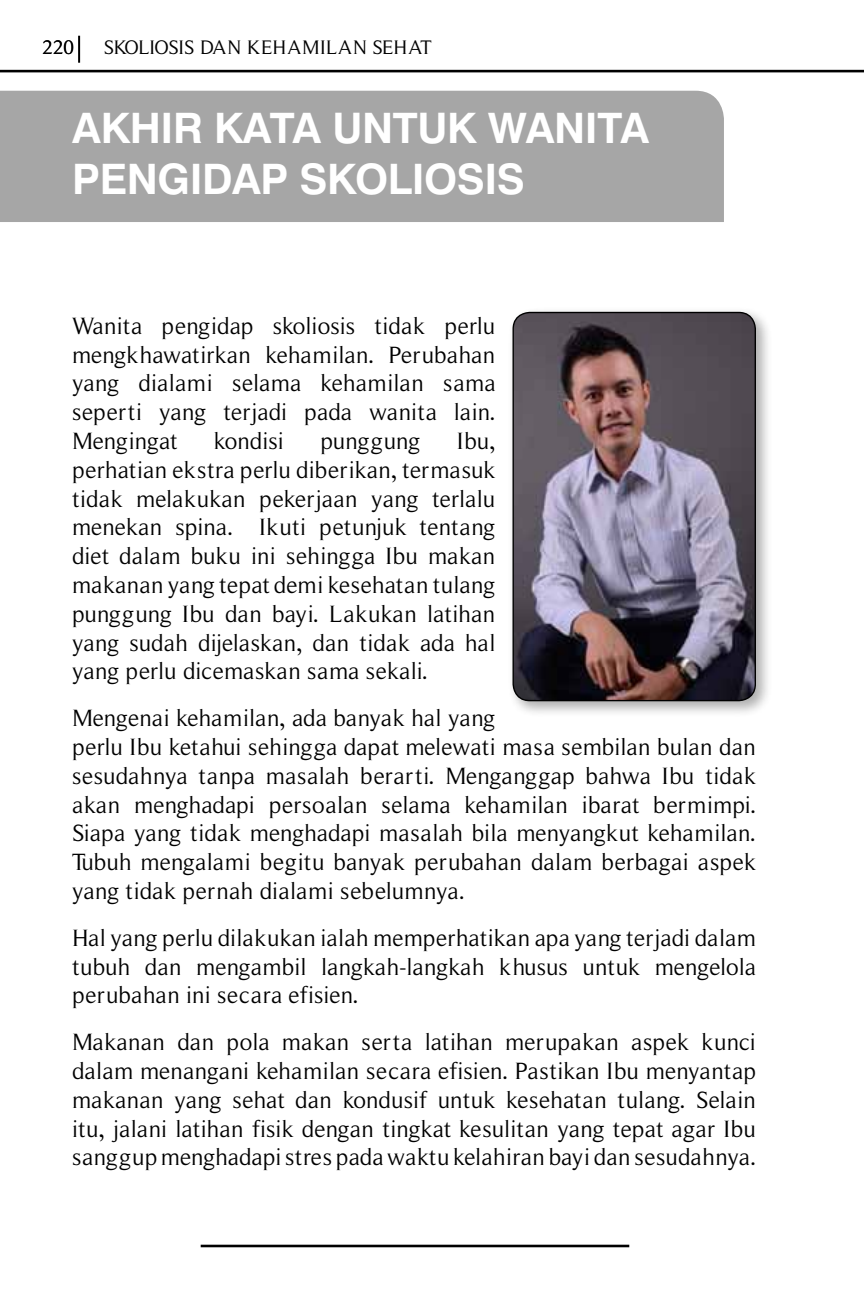
<style>
.page{position:relative;width:864px;height:1296px;background:#fff}
.page>*{position:absolute;margin:0;border:0;box-sizing:border-box;transform-origin:0 0}
.t1{font:700 42px/50.4px "Swiss 721 BT";letter-spacing:-.01em;color:#fff}
.t2{font:24px/28.8px "Roman Serif";color:#000;text-align:justify}
.t3{font:20px "Roman Serif";color:#000}
</style>
<div class="page">
<hr style="left:78px;top:36px;width:2px;height:27px;background:#000">
<hr style="left:0;top:70px;width:864px;height:2px;background:#000">
<hr style="left:201px;top:1245px;width:428px;height:2px;background:#000">
<div style="left:0;top:91px;width:724px;height:131px;background:#a6a6a6"></div>
<div style="left:507px;top:306px;width:266px;height:412px;background:#000;opacity:.32"></div>
<img style="left:513px;top:313px;width:242px;height:388px">
<div style="left:513px;top:312px;width:243px;height:389px;border:1px solid #000;border-radius:17px"></div>
<p class="t3" style="left:43px;top:36px;width:33px">220</p>
<p class="t3" style="left:104px;top:36px;width:330px">Skoliosis dan Kehamilan Sehat</p>
<h1 class="t1" style="left:72px;top:103px;width:578px">AKHIR KATA UNTUK WANITA<br>PENGIDAP SKOLIOSIS</h1>
<p class="t2" style="left:72px;top:311px;width:425px">Wanita pengidap skoliosis tidak perlu mengkhawatirkan kehamilan. Perubahan yang dialami selama kehamilan sama seperti yang terjadi pada wanita lain.<br>Mengingat</p>
<p class="t2" style="left:72px;top:426px;width:425px;text-indent:385px">Ibu, perhatian ekstra perlu diberikan, termasuk tidak melakukan pekerjaan yang terlalu menekan spina. Ikuti petunjuk tentang diet dalam buku ini sehingga Ibu makan makanan yang tepat demi kesehatan tulang punggung Ibu dan bayi. Lakukan latihan yang sudah dijelaskan, dan tidak ada hal yang perlu dicemaskan sama sekali.</p>
<p class="t2" style="left:72px;top:704px;width:686px;text-align:left">Mengenai kehamilan, ada banyak hal yang<br>perlu Ibu ketahui sehingga dapat melewati masa sembilan bulan dan sesudahnya tanpa masalah berarti. Menganggap bahwa Ibu tidak akan menghadapi persoalan selama kehamilan ibarat bermimpi.<br>Siapa yang tidak menghadapi masalah bila menyangkut kehamilan.<br>Tubuh mengalami begitu banyak perubahan dalam berbagai aspek yang tidak pernah dialami sebelumnya.</p>
<p class="t2" style="left:72px;top:923px;width:686px">Hal yang perlu dilakukan ialah memperhatikan apa yang terjadi dalam tubuh dan mengambil langkah-langkah khusus untuk mengelola perubahan ini secara efisien.</p>
<p class="t2" style="left:72px;top:1028px;width:686px">Makanan dan pola makan serta latihan merupakan aspek kunci dalam menangani kehamilan secara efisien. Pastikan Ibu menyantap makanan yang sehat dan kondusif untuk kesehatan tulang. Selain itu, jalani latihan fisik dengan tingkat kesulitan yang tepat agar Ibu sanggup menghadapi stres pada waktu kelahiran bayi dan sesudahnya.</p>
<p class="t2" style="left:214px;top:426px;width:71px">kondisi</p>
<p class="t2" style="left:320px;top:426px;width:102px">punggung</p>
</div>
